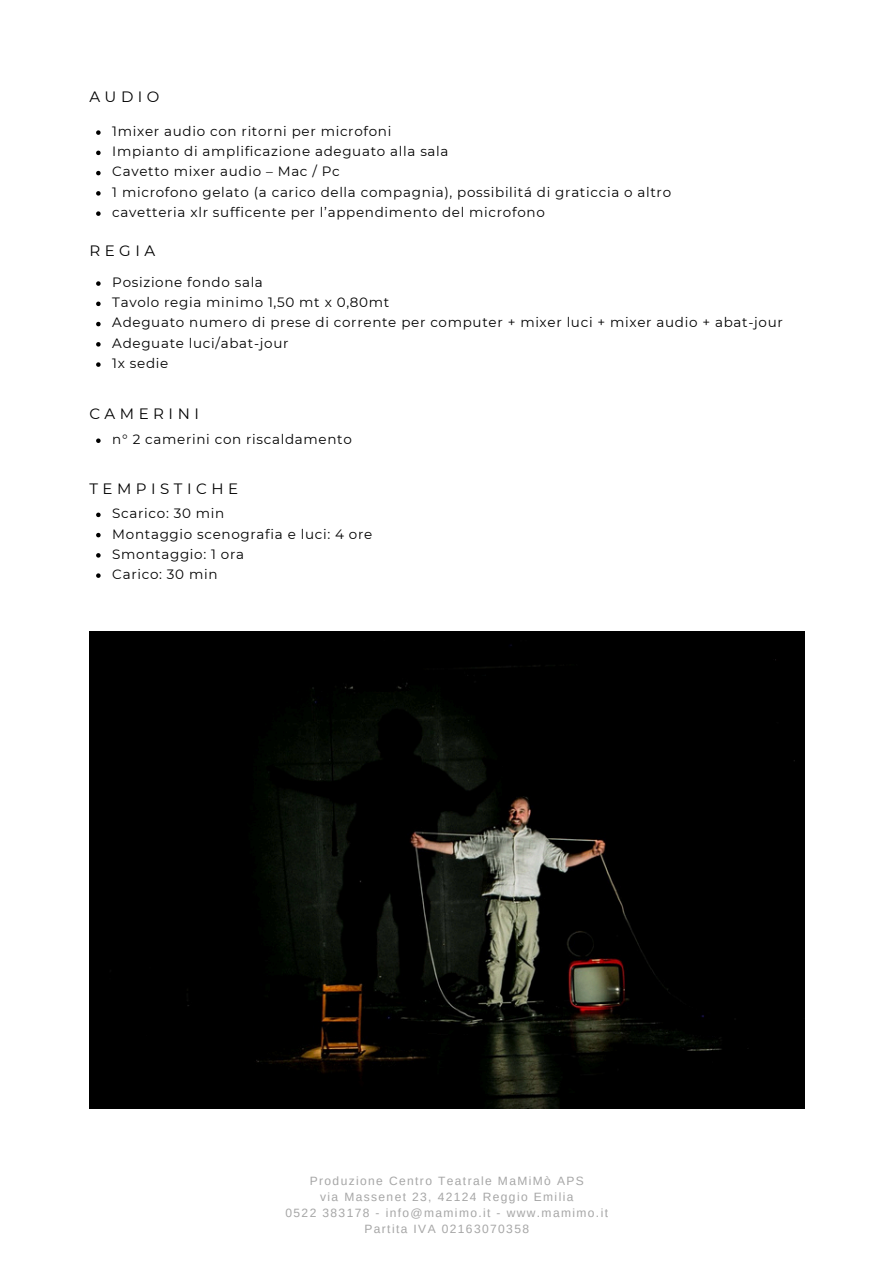
<style>
.page{position:relative;width:894px;height:1264px;background:#fff}
.page>*{position:absolute;margin:0;border:0;box-sizing:border-box;transform-origin:0 0}
.t1{font:15px "Montserrat";letter-spacing:.3em;color:#000}
.t2{font:13.5px "Montserrat";letter-spacing:.05em;color:#000}
.t3{font:12px "Arimo";letter-spacing:.115em;color:#a6a6a6}
</style>
<div class="page">
<svg style="left:96px;top:438px;width:5px;height:5px"></svg>
<svg style="left:96px;top:512px;width:5px;height:5px"></svg>
<svg style="left:96px;top:533px;width:5px;height:4px"></svg>
<svg style="left:96px;top:553px;width:5px;height:4px"></svg>
<svg style="left:96px;top:573px;width:5px;height:5px"></svg>
<svg style="left:96px;top:130px;width:5px;height:5px"></svg>
<svg style="left:96px;top:151px;width:5px;height:4px"></svg>
<svg style="left:96px;top:171px;width:5px;height:4px"></svg>
<svg style="left:96px;top:191px;width:5px;height:5px"></svg>
<svg style="left:96px;top:211px;width:5px;height:5px"></svg>
<svg style="left:96px;top:281px;width:5px;height:5px"></svg>
<svg style="left:96px;top:301px;width:5px;height:5px"></svg>
<svg style="left:96px;top:322px;width:5px;height:4px"></svg>
<svg style="left:96px;top:342px;width:5px;height:4px"></svg>
<svg style="left:96px;top:362px;width:5px;height:5px"></svg>
<img style="left:89px;top:631px;width:715px;height:477px">
<p class="t1" style="left:89px;top:87px;width:72px">AUDIO</p>
<p class="t2" style="left:112px;top:123px;width:280px">1mixer audio con ritorni per microfoni</p>
<h1 class="t2" style="left:112px;top:143px;width:337px">Impianto di amplificazione adeguato alla sala</h1>
<p class="t2" style="left:112px;top:163px;width:229px">Cavetto mixer audio – Mac / Pc</p>
<p class="t2" style="left:112px;top:184px;width:560px">1 microfono gelato (a carico della compagnia), possibilitá di graticcia o altro</p>
<h1 class="t2" style="left:112px;top:204px;width:434px">cavetteria xlr sufficente per l’appendimento del microfono</h1>
<h1 class="t1" style="left:89px;top:242px;width:67px">REGIA</h1>
<p class="t2" style="left:112px;top:274px;width:152px">Posizione fondo sala</p>
<p class="t2" style="left:112px;top:294px;width:278px">Tavolo regia minimo 1,50 mt x 0,80mt</p>
<p class="t2" style="left:112px;top:314px;width:672px">Adeguato numero di prese di corrente per computer + mixer luci + mixer audio + abat-jour</p>
<p class="t2" style="left:112px;top:334px;width:178px">Adeguate luci/abat-jour</p>
<p class="t2" style="left:112px;top:355px;width:58px">1x sedie</p>
<p class="t1" style="left:89px;top:405px;width:111px">CAMERINI</p>
<h1 class="t2" style="left:112px;top:431px;width:241px">n° 2 camerini con riscaldamento</h1>
<p class="t1" style="left:89px;top:479px;width:150px">TEMPISTICHE</p>
<p class="t2" style="left:112px;top:505px;width:113px">Scarico: 30 min</p>
<p class="t2" style="left:112px;top:525px;width:261px">Montaggio scenografia e luci: 4 ore</p>
<p class="t2" style="left:112px;top:545px;width:133px">Smontaggio: 1 ora</p>
<p class="t2" style="left:112px;top:566px;width:107px">Carico: 30 min</p>
<p class="t3" style="left:310px;top:1173px;width:275px">Produzione Centro Teatrale MaMiMò APS</p>
<p class="t3" style="left:320px;top:1189px;width:255px">via Massenet 23, 42124 Reggio Emilia</p>
<p class="t3" style="left:285px;top:1205px;width:324px">0522 383178 - info@mamimo.it - www.mamimo.it</p>
<p class="t3" style="left:364px;top:1221px;width:166px">Partita IVA 02163070358</p>
</div>
